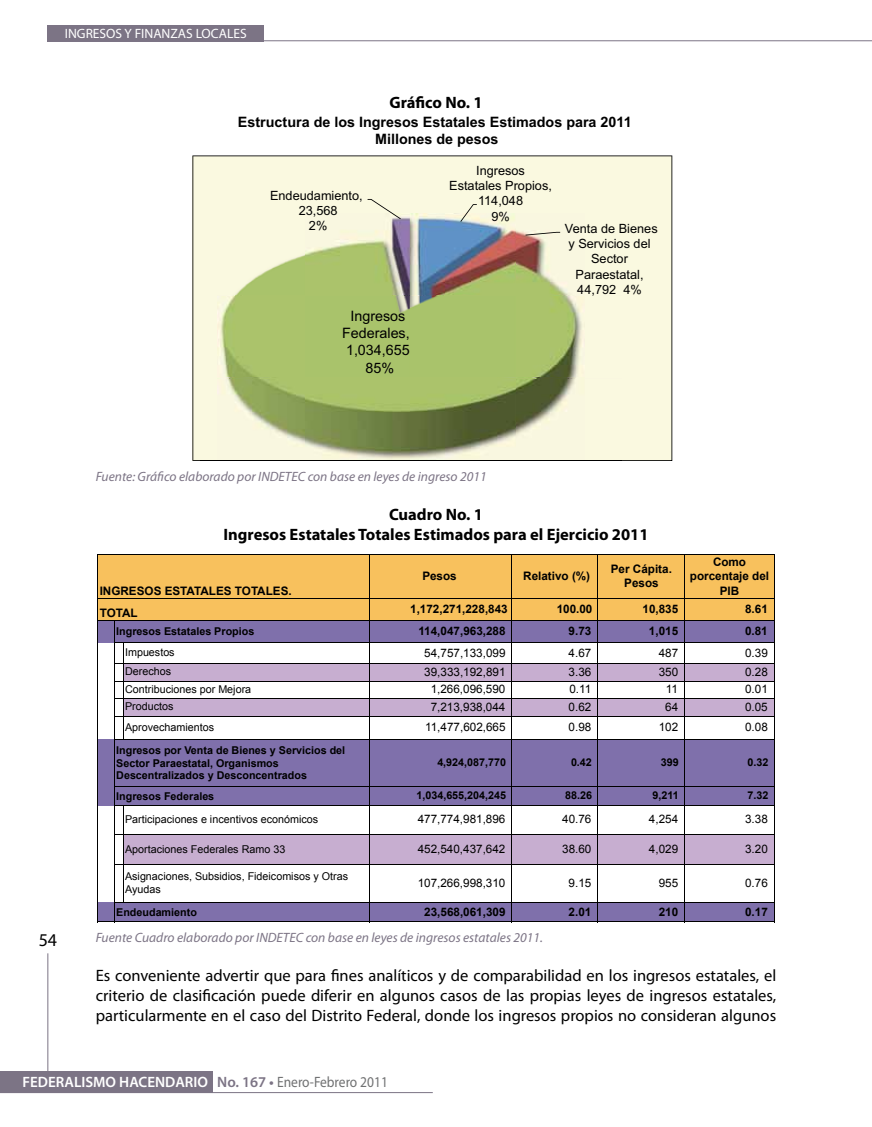
<style>
.page{position:relative;width:872px;height:1127px;background:#fff}
.page>*{position:absolute;margin:0;border:0;box-sizing:border-box;transform-origin:0 0}
.t1{font:18px "Myriad Pro";color:#000}
.t2{font:16.5px/19.8px "Myriad Pro";color:#000;text-align:justify}
.t3{font:700 16.5px/19.8px "Myriad Pro";color:#000;text-align:center}
.t4{font:600 15px "Myriad Pro";color:#fff}
.t5{font:700 14.4px/17.5px "Arial";color:#000;text-align:center}
.t6{font:14.4px/17.2px "Arial";color:#000;text-align:center}
.t7{font:italic 13.5px "Myriad Pro";color:#7c7485}
.t8{font:13.5px "Myriad Pro";color:#fff}
.t9{font:12.75px/15.3px "Arial";color:#000;text-align:center}
.t10{font:11.7px "Arial";color:#000}
.t11{font:700 11.7px/14.7px "Arial";color:#000;text-align:center}
.t12{font:700 10.8px/12.6px "Arial";color:#000}
.t13{font:10.8px/12.6px "Arial";color:#000}
.s1{color:#7c7485}
.s2{font-weight:400;color:#707172}
</style>
<div class="page">
<div style="left:0;top:1071px;width:213px;height:22px;background:#7c7485"></div>
<hr style="left:0;top:1092px;width:433px;height:1px;background:#7c7485">
<hr style="left:47px;top:953px;width:1px;height:118px;background:#7c7485">
<hr style="left:47px;top:40px;width:825px;height:1px;background:#7c7485">
<div style="left:47px;top:25px;width:217px;height:16px;background:#7c7485"></div>
<svg style="left:192px;top:155px;width:480px;height:306px;background:#edecd5"></svg>
<img style="left:201px;top:213px;width:17px;height:83px">
<img style="left:218px;top:213px;width:403px;height:83px">
<img style="left:411px;top:214px;width:1px;height:82px">
<img style="left:516px;top:214px;width:69px;height:82px">
<img style="left:201px;top:297px;width:420px;height:164px">
<svg style="left:201px;top:296px;width:17px;height:1px"></svg>
<img style="left:218px;top:296px;width:88px;height:1px">
<img style="left:306px;top:296px;width:105px;height:1px">
<img style="left:411px;top:296px;width:105px;height:1px">
<img style="left:411px;top:296px;width:1px;height:82px">
<img style="left:585px;top:296px;width:36px;height:1px">
<img style="left:516px;top:296px;width:69px;height:1px">
<svg style="left:201px;top:460px;width:17px;height:1px"></svg>
<svg style="left:201px;top:378px;width:17px;height:1px"></svg>
<img style="left:218px;top:378px;width:88px;height:1px">
<img style="left:306px;top:378px;width:105px;height:1px">
<img style="left:411px;top:378px;width:105px;height:1px">
<img style="left:411px;top:378px;width:1px;height:82px">
<img style="left:585px;top:378px;width:36px;height:1px">
<img style="left:516px;top:378px;width:69px;height:1px">
<svg style="left:460px;top:204px;width:17px;height:18px"></svg>
<svg style="left:525px;top:232px;width:35px;height:3px"></svg>
<svg style="left:367px;top:199px;width:34px;height:20px"></svg>
<div style="left:97px;top:554px;width:677px;height:66px;background:#f8c15d"></div>
<div style="left:97px;top:620px;width:677px;height:23px;background:#7f70ab"></div>
<div style="left:123px;top:663px;width:651px;height:18px;background:#c7aed0"></div>
<div style="left:123px;top:698px;width:651px;height:18px;background:#c7aed0"></div>
<div style="left:97px;top:739px;width:677px;height:66px;background:#7f70ab"></div>
<div style="left:123px;top:834px;width:651px;height:30px;background:#c7aed0"></div>
<div style="left:97px;top:902px;width:677px;height:20px;background:#7f70ab"></div>
<hr style="left:123px;top:643px;width:1px;height:97px;background:#000">
<hr style="left:97px;top:554px;width:1px;height:368px;background:#000">
<hr style="left:369px;top:555px;width:1px;height:367px;background:#000">
<hr style="left:511px;top:555px;width:1px;height:367px;background:#000">
<hr style="left:597px;top:555px;width:1px;height:367px;background:#000">
<hr style="left:684px;top:555px;width:1px;height:367px;background:#000">
<hr style="left:773px;top:555px;width:1px;height:367px;background:#000">
<hr style="left:114px;top:621px;width:1px;height:301px;background:#000">
<hr style="left:123px;top:806px;width:1px;height:96px;background:#000">
<hr style="left:98px;top:554px;width:676px;height:1px;background:#000">
<hr style="left:98px;top:598px;width:676px;height:1px;background:#000">
<hr style="left:98px;top:620px;width:676px;height:1px;background:#000">
<hr style="left:115px;top:642px;width:659px;height:1px;background:#000">
<hr style="left:115px;top:663px;width:659px;height:1px;background:#000">
<hr style="left:115px;top:680px;width:659px;height:1px;background:#000">
<hr style="left:115px;top:698px;width:659px;height:1px;background:#000">
<hr style="left:115px;top:715px;width:659px;height:1px;background:#000">
<hr style="left:115px;top:739px;width:659px;height:1px;background:#000">
<hr style="left:115px;top:786px;width:659px;height:1px;background:#000">
<hr style="left:115px;top:805px;width:659px;height:1px;background:#000">
<hr style="left:115px;top:833px;width:659px;height:1px;background:#000">
<hr style="left:115px;top:863px;width:659px;height:1px;background:#000">
<hr style="left:115px;top:902px;width:659px;height:1px;background:#000">
<hr style="left:98px;top:921px;width:676px;height:1px;background:#000">
<p class="t8" style="left:65px;top:25px;width:183px">INGRESOS Y FINANZAS LOCALES</p>
<p class="t3" style="left:389px;top:92px;width:94px">Gráfico No. 1</p>
<p class="t5" style="left:238px;top:113px;width:395px">Estructura de los Ingresos Estatales Estimados para 2011<br>Millones de pesos</p>
<p class="t9" style="left:270px;top:188px;width:94px">Endeudamiento,<br>23,568<br>2%</p>
<p class="t6" style="left:342px;top:307px;width:69px">Ingresos<br>Federales,<br>1,034,655<br>85%</p>
<p class="t9" style="left:449px;top:162px;width:104px">Ingresos<br>Estatales Propios,<br>114,048<br>9%</p>
<p class="t9" style="left:565px;top:221px;width:94px">Venta de Bienes y Servicios del<br>Sector<br>Paraestatal,<br>44,792 4%</p>
<p class="t7" style="left:96px;top:468px;width:392px">Fuente: Gráfico elaborado por INDETEC con base en leyes de ingreso 2011</p>
<p class="t3" style="left:223px;top:504px;width:426px">Cuadro No. 1<br>Ingresos Estatales Totales Estimados para el Ejercicio 2011</p>
<p class="t11" style="left:100px;top:583px;width:193px">INGRESOS ESTATALES TOTALES.</p>
<p class="t11" style="left:422px;top:568px;width:36px">Pesos</p>
<p class="t11" style="left:523px;top:568px;width:68px">Relativo (%)</p>
<p class="t11" style="left:611px;top:561px;width:63px">Per Cápita.<br>Pesos</p>
<p class="t11" style="left:690px;top:554px;width:81px">Como porcentaje del<br>PIB</p>
<p class="t1" style="left:39px;top:929px;width:20px">54</p>
<p class="t11" style="left:100px;top:605px;width:39px">TOTAL</p>
<p class="t11" style="left:410px;top:601px;width:99px">1,172,271,228,843</p>
<p class="t11" style="left:556px;top:601px;width:37px">100.00</p>
<p class="t11" style="left:642px;top:601px;width:37px">10,835</p>
<p class="t11" style="left:745px;top:601px;width:24px">8.61</p>
<p class="t11" style="left:418px;top:624px;width:89px">114,047,963,288</p>
<p class="t11" style="left:568px;top:624px;width:24px">9.73</p>
<p class="t11" style="left:649px;top:624px;width:31px">1,015</p>
<p class="t11" style="left:745px;top:624px;width:24px">0.81</p>
<p class="t13" style="left:125px;top:646px;width:51px">Impuestos</p>
<p class="t10" style="left:424px;top:646px;width:83px">54,757,133,099</p>
<p class="t10" style="left:568px;top:646px;width:24px">4.67</p>
<p class="t10" style="left:659px;top:646px;width:21px">487</p>
<p class="t10" style="left:745px;top:646px;width:24px">0.39</p>
<p class="t13" style="left:125px;top:665px;width:48px">Derechos</p>
<p class="t10" style="left:424px;top:665px;width:83px">39,333,192,891</p>
<p class="t10" style="left:568px;top:665px;width:24px">3.36</p>
<p class="t10" style="left:659px;top:665px;width:21px">350</p>
<p class="t10" style="left:745px;top:665px;width:24px">0.28</p>
<p class="t13" style="left:125px;top:683px;width:128px">Contribuciones por Mejora</p>
<p class="t10" style="left:431px;top:683px;width:76px">1,266,096,590</p>
<p class="t10" style="left:569px;top:683px;width:23px">0.11</p>
<p class="t10" style="left:666px;top:683px;width:14px">11</p>
<p class="t10" style="left:745px;top:683px;width:24px">0.01</p>
<p class="t13" style="left:125px;top:700px;width:50px">Productos</p>
<p class="t10" style="left:431px;top:700px;width:76px">7,213,938,044</p>
<p class="t10" style="left:568px;top:700px;width:24px">0.62</p>
<p class="t10" style="left:665px;top:700px;width:15px">64</p>
<p class="t10" style="left:745px;top:700px;width:24px">0.05</p>
<p class="t13" style="left:125px;top:721px;width:91px">Aprovechamientos</p>
<p class="t10" style="left:425px;top:721px;width:82px">11,477,602,665</p>
<p class="t10" style="left:568px;top:721px;width:24px">0.98</p>
<p class="t10" style="left:659px;top:721px;width:21px">102</p>
<p class="t10" style="left:745px;top:721px;width:24px">0.08</p>
<p class="t12" style="left:437px;top:756px;width:70px">4,924,087,770</p>
<p class="t12" style="left:571px;top:756px;width:22px">0.42</p>
<p class="t12" style="left:661px;top:756px;width:19px">399</p>
<p class="t12" style="left:747px;top:756px;width:22px">0.32</p>
<p class="t12" style="left:416px;top:789px;width:91px">1,034,655,204,245</p>
<p class="t12" style="left:565px;top:789px;width:28px">88.26</p>
<p class="t12" style="left:652px;top:789px;width:28px">9,211</p>
<p class="t12" style="left:747px;top:789px;width:22px">7.32</p>
<p class="t13" style="left:125px;top:813px;width:195px">Participaciones e incentivos económicos</p>
<p class="t10" style="left:418px;top:813px;width:89px">477,774,981,896</p>
<p class="t10" style="left:562px;top:813px;width:31px">40.76</p>
<p class="t10" style="left:649px;top:813px;width:31px">4,254</p>
<p class="t10" style="left:745px;top:813px;width:24px">3.38</p>
<p class="t13" style="left:125px;top:843px;width:162px">Aportaciones Federales Ramo 33</p>
<p class="t10" style="left:418px;top:842px;width:89px">452,540,437,642</p>
<p class="t10" style="left:562px;top:842px;width:31px">38.60</p>
<p class="t10" style="left:649px;top:842px;width:31px">4,029</p>
<p class="t10" style="left:745px;top:842px;width:24px">3.20</p>
<p class="t13" style="left:125px;top:870px;width:225px">Asignaciones, Subsidios, Fideicomisos y Otras<br>Ayudas</p>
<p class="t10" style="left:418px;top:876px;width:89px">107,266,998,310</p>
<p class="t10" style="left:568px;top:876px;width:24px">9.15</p>
<p class="t10" style="left:659px;top:876px;width:21px">955</p>
<p class="t10" style="left:745px;top:876px;width:24px">0.76</p>
<p class="t11" style="left:424px;top:904px;width:83px">23,568,061,309</p>
<p class="t11" style="left:568px;top:904px;width:24px">2.01</p>
<p class="t11" style="left:659px;top:904px;width:21px">210</p>
<p class="t11" style="left:745px;top:904px;width:24px">0.17</p>
<p class="t12" style="left:116px;top:625px;width:140px">Ingresos Estatales Propios</p>
<p class="t12" style="left:116px;top:744px;width:231px">Ingresos por Venta de Bienes y Servicios del<br>Sector Paraestatal, Organismos<br>Descentralizados y Desconcentrados</p>
<p class="t12" style="left:116px;top:789px;width:100px">Ingresos Federales</p>
<p class="t12" style="left:116px;top:905px;width:82px">Endeudamiento</p>
<p class="t7" style="left:96px;top:929px;width:449px">Fuente Cuadro elaborado por INDETEC con base en leyes de ingresos estatales 2011.</p>
<p class="t2" style="left:96px;top:965px;width:682px">Es conveniente advertir que para fines analíticos y de comparabilidad en los ingresos estatales, el criterio de clasificación puede diferir en algunos casos de las propias leyes de ingresos estatales, particularmente en el caso del Distrito Federal, donde los ingresos propios no consideran algunos</p>
<p class="t4" style="left:23px;top:1073px;width:367px">FEDERALISMO HACENDARIO <span class="s1">No. 167 •</span> <span class="s2">Enero-Febrero 2011</span></p>
</div>
